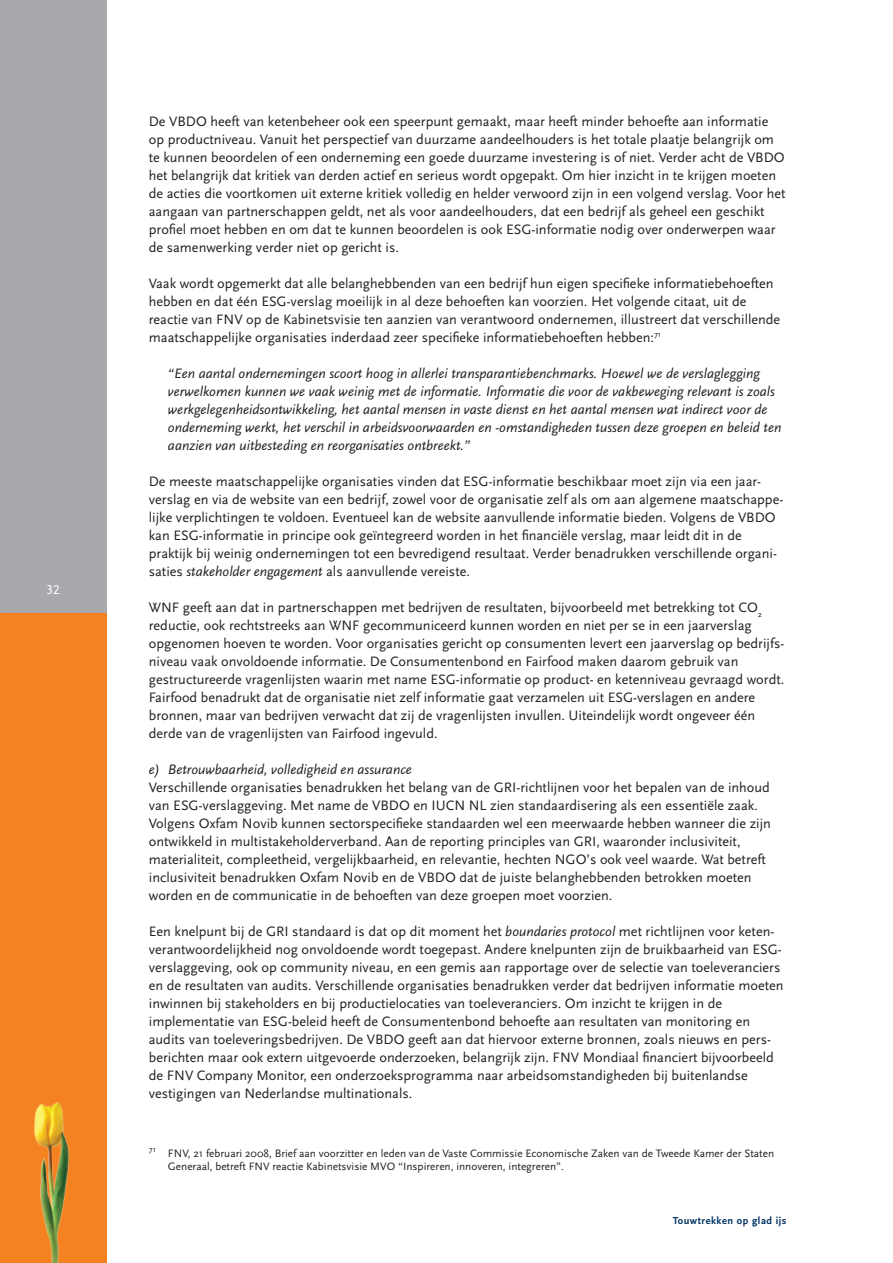
<style>
.page{position:relative;width:893px;height:1263px;background:#fff}
.page>*{position:absolute;margin:0;border:0;box-sizing:border-box;transform-origin:0 0}
.t1{font:14.25px/18px "Scala Sans";color:#231f20}
.t2{font:italic 14.25px/18px "Scala Sans";color:#231f20}
.t3{font:13.5px "Scala Sans Caps";color:#fff}
.t4{font:11.25px/13.5px "Scala Sans";color:#231f20}
.t5{font:700 10.5px "Scala Sans";letter-spacing:.05em;color:#003163}
.s1{font-style:italic}
</style>
<div class="page">
<div style="left:0;top:612px;width:106px;height:651px;background:#f58220"></div>
<img style="left:34px;top:1102px;width:36px;height:161px">
<div style="left:0;top:0;width:106px;height:612px;background:#a8a9ad"></div>
<p class="t3" style="left:46px;top:582px;width:15px">32</p>
<p class="t1" style="left:149px;top:113px;width:638px">De VBDO heeft van ketenbeheer ook een speerpunt gemaakt, maar heeft minder behoefte aan informatie op productniveau. Vanuit het perspectief van duurzame aandeelhouders is het totale plaatje belangrijk om te kunnen beoordelen of een onderneming een goede duurzame investering is of niet. Verder acht de VBDO het belangrijk dat kritiek van derden actief en serieus wordt opgepakt. Om hier inzicht in te krijgen moeten de acties die voortkomen uit externe kritiek volledig en helder verwoord zijn in een volgend verslag. Voor het aangaan van partnerschappen geldt, net als voor aandeelhouders, dat een bedrijf als geheel een geschikt profiel moet hebben en om dat te kunnen beoordelen is ook ESG-informatie nodig over onderwerpen waar de samenwerking verder niet op gericht is.</p>
<p class="t1" style="left:149px;top:275px;width:633px">Vaak wordt opgemerkt dat alle belanghebbenden van een bedrijf hun eigen specifieke informatiebehoeften hebben en dat één ESG-verslag moeilijk in al deze behoeften kan voorzien. Het volgende citaat, uit de reactie van FNV op de Kabinetsvisie ten aanzien van verantwoord ondernemen, illustreert dat verschillende maatschappelijke organisaties inderdaad zeer specifieke informatiebehoeften hebben:<sup>71</sup></p>
<p class="t2" style="left:168px;top:365px;width:615px">“Een aantal ondernemingen scoort hoog in allerlei transparantiebenchmarks. Hoewel we de verslaglegging verwelkomen kunnen we vaak weinig met de informatie. Informatie die voor de vakbeweging relevant is zoals werkgelegenheidsontwikkeling, het aantal mensen in vaste dienst en het aantal mensen wat indirect voor de onderneming werkt, het verschil in arbeidsvoorwaarden en -omstandigheden tussen deze groepen en beleid ten aanzien van uitbesteding en reorganisaties ontbreekt.”</p>
<p class="t1" style="left:149px;top:473px;width:636px">De meeste maatschappelijke organisaties vinden dat ESG-informatie beschikbaar moet zijn via een jaar&shy;verslag en via de website van een bedrijf, zowel voor de organisatie zelf als om aan algemene maatschappe&shy;lijke verplichtingen te voldoen. Eventueel kan de website aanvullende informatie bieden. Volgens de VBDO kan ESG-informatie in principe ook geïntegreerd worden in het financiële verslag, maar leidt dit in de praktijk bij weinig ondernemingen tot een bevredigend resultaat. Verder benadrukken verschillende organi&shy;saties <span class="s1">stakeholder engagement</span> als aanvullende vereiste.</p>
<p class="t1" style="left:149px;top:599px;width:637px">WNF geeft aan dat in partnerschappen met bedrijven de resultaten, bijvoorbeeld met betrekking tot CO<sub>2 </sub>reductie, ook rechtstreeks aan WNF gecommuniceerd kunnen worden en niet per se in een jaarverslag opgenomen hoeven te worden. Voor organisaties gericht op consumenten levert een jaarverslag op bedrijfs&shy;niveau vaak onvoldoende informatie. De Consumentenbond en Fairfood maken daarom gebruik van gestructureerde vragenlijsten waarin met name ESG-informatie op product- en ketenniveau gevraagd wordt.<br>Fairfood benadrukt dat de organisatie niet zelf informatie gaat verzamelen uit ESG-verslagen en andere bronnen, maar van bedrijven verwacht dat zij de vragenlijsten invullen. Uiteindelijk wordt ongeveer één derde van de vragenlijsten van Fairfood ingevuld.</p>
<p class="t2" style="left:149px;top:761px;width:265px">e) Betrouwbaarheid, volledigheid en assurance</p>
<p class="t1" style="left:149px;top:779px;width:624px">Verschillende organisaties benadrukken het belang van de GRI-richtlijnen voor het bepalen van de inhoud van ESG-verslaggeving. Met name de VBDO en IUCN NL zien standaardisering als een essentiële zaak.<br>Volgens Oxfam Novib kunnen sectorspecifieke standaarden wel een meerwaarde hebben wanneer die zijn ontwikkeld in multistakeholderverband. Aan de reporting principles van GRI, waaronder inclusiviteit, materialiteit, compleetheid, vergelijkbaarheid, en relevantie, hechten NGO’s ook veel waarde. Wat betreft inclusiviteit benadrukken Oxfam Novib en de VBDO dat de juiste belanghebbenden betrokken moeten worden en de communicatie in de behoeften van deze groepen moet voorzien.</p>
<p class="t1" style="left:149px;top:923px;width:636px">Een knelpunt bij de GRI standaard is dat op dit moment het <span class="s1">boundaries protocol</span> met richtlijnen voor keten&shy;verantwoordelijkheid nog onvoldoende wordt toegepast. Andere knelpunten zijn de bruikbaarheid van ESG&shy;verslaggeving, ook op community niveau, en een gemis aan rapportage over de selectie van toeleveranciers en de resultaten van audits. Verschillende organisaties benadrukken verder dat bedrijven informatie moeten inwinnen bij stakeholders en bij productielocaties van toeleveranciers. Om inzicht te krijgen in de implementatie van ESG-beleid heeft de Consumentenbond behoefte aan resultaten van monitoring en audits van toeleveringsbedrijven. De VBDO geeft aan dat hiervoor externe bronnen, zoals nieuws en pers&shy;berichten maar ook extern uitgevoerde onderzoeken, belangrijk zijn. FNV Mondiaal financiert bijvoorbeeld de FNV Company Monitor, een onderzoeksprogramma naar arbeidsomstandigheden bij buitenlandse vestigingen van Nederlandse multinationals.</p>
<p class="t4" style="left:168px;top:1146px;width:608px;text-indent:-19px"><sup>71</sup> FNV, 21 februari 2008, Brief aan voorzitter en leden van de Vaste Commissie Economische Zaken van de Tweede Kamer der Staten<br>Generaal, betreft FNV reactie Kabinetsvisie MVO “Inspireren, innoveren, integreren”.</p>
<p class="t5" style="left:673px;top:1215px;width:116px">Touwtrekken op glad ijs</p>
</div>
